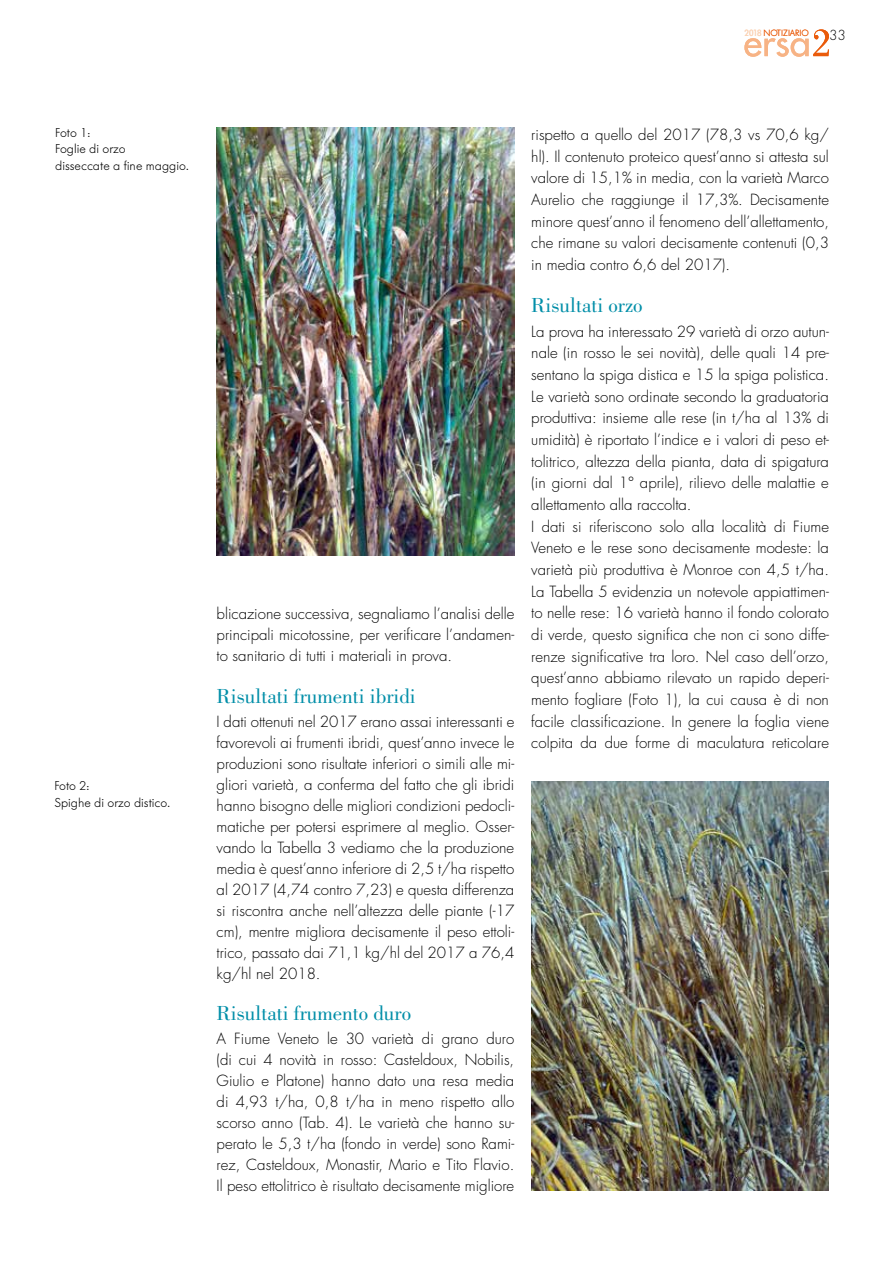
<style>
.page{position:relative;width:893px;height:1263px;background:#fff}
.page>*{position:absolute;margin:0;border:0;box-sizing:border-box;transform-origin:0 0}
.t1{font:21px "Bodoni";color:#008ea8}
.t2{font:300 15px/21px "Futura Std";color:#000;text-align:justify}
.t3{font:300 13.5px "Futura Std";color:#000}
.t4{font:300 12.75px/16.5px "Futura BQ";color:#000}
.t5{font:300 9px "Futura BQ";letter-spacing:-.01em;color:#ea5b0b}
.s1{font-weight:400;color:#fbd3b6}
</style>
<div class="page">
<svg style="left:744px;top:29px;width:85px;height:28px"></svg>
<img style="left:217px;top:128px;width:297px;height:427px">
<img style="left:531px;top:781px;width:298px;height:410px">
<p class="t5" style="left:744px;top:28px;width:66px"><span class="s1">2018</span> NOTIZIARIO</p>
<p class="t3" style="left:829px;top:27px;width:18px">33</p>
<p class="t4" style="left:55px;top:124px;width:135px">Foto 1:<br>Foglie di orzo<br>disseccate a fine maggio.</p>
<p class="t4" style="left:54px;top:778px;width:117px">Foto 2:<br>Spighe di orzo distico.</p>
<p class="t2" style="left:217px;top:603px;width:299px">blicazione successiva, segnaliamo l’analisi delle principali micotossine, per verificare l’andamen&shy;to sanitario di tutti i materiali in prova.</p>
<h1 class="t1" style="left:217px;top:684px;width:201px">Risultati frumenti ibridi</h1>
<p class="t2" style="left:217px;top:711px;width:299px">I dati ottenuti nel 2017 erano assai interessanti e favorevoli ai frumenti ibridi, quest’anno invece le produzioni sono risultate inferiori o simili alle mi&shy;gliori varietà, a conferma del fatto che gli ibridi hanno bisogno delle migliori condizioni pedocli&shy;matiche per potersi esprimere al meglio. Osser&shy;vando la Tabella 3 vediamo che la produzione media è quest’anno inferiore di 2,5 t/ha rispetto al 2017 (4,74 contro 7,23) e questa differenza si riscontra anche nell’altezza delle piante (-17 cm), mentre migliora decisamente il peso ettoli&shy;trico, passato dai 71,1 kg/hl del 2017 a 76,4 kg/hl nel 2018.</p>
<h1 class="t1" style="left:217px;top:1001px;width:196px">Risultati frumento duro</h1>
<p class="t2" style="left:217px;top:1028px;width:299px">A Fiume Veneto le 30 varietà di grano duro (di cui 4 novità in rosso: Casteldoux, Nobilis, Giulio e Platone) hanno dato una resa media di 4,93 t/ha, 0,8 t/ha in meno rispetto allo scorso anno (Tab. 4). Le varietà che hanno su&shy;perato le 5,3 t/ha (fondo in verde) sono Rami&shy;rez, Casteldoux, Monastir, Mario e Tito Flavio.<br>Il peso ettolitrico è risultato decisamente migliore</p>
<p class="t2" style="left:531px;top:124px;width:299px;line-height:21.8px">rispetto a quello del 2017 (78,3 vs 70,6 kg/ hl). Il contenuto proteico quest’anno si attesta sul valore di 15,1% in media, con la varietà Marco Aurelio che raggiunge il 17,3%. Decisamente minore quest’anno il fenomeno dell’allettamento, che rimane su valori decisamente contenuti (0,3 in media contro 6,6 del 2017).</p>
<h1 class="t1" style="left:531px;top:293px;width:113px">Risultati orzo</h1>
<p class="t2" style="left:531px;top:321px;width:299px;line-height:21.6px;text-align:left">La prova ha interessato 29 varietà di orzo autun&shy;nale (in rosso le sei novità), delle quali 14 pre&shy;sentano la spiga distica e 15 la spiga polistica.<br>Le varietà sono ordinate secondo la graduatoria produttiva: insieme alle rese (in t/ha al 13% di umidità) è riportato l’indice e i valori di peso et&shy;tolitrico, altezza della pianta, data di spigatura (in giorni dal 1° aprile), rilievo delle malattie e allettamento alla raccolta.<br>I dati si riferiscono solo alla località di Fiume Veneto e le rese sono decisamente modeste: la varietà più produttiva è Monroe con 4,5 t/ha.<br>La Tabella 5 evidenzia un notevole appiattimen&shy;to nelle rese: 16 varietà hanno il fondo colorato di verde, questo significa che non ci sono diffe&shy;renze significative tra loro. Nel caso dell’orzo, quest’anno abbiamo rilevato un rapido deperi&shy;mento fogliare (Foto 1), la cui causa è di non facile classificazione. In genere la foglia viene colpita da due forme di maculatura reticolare</p>
</div>
